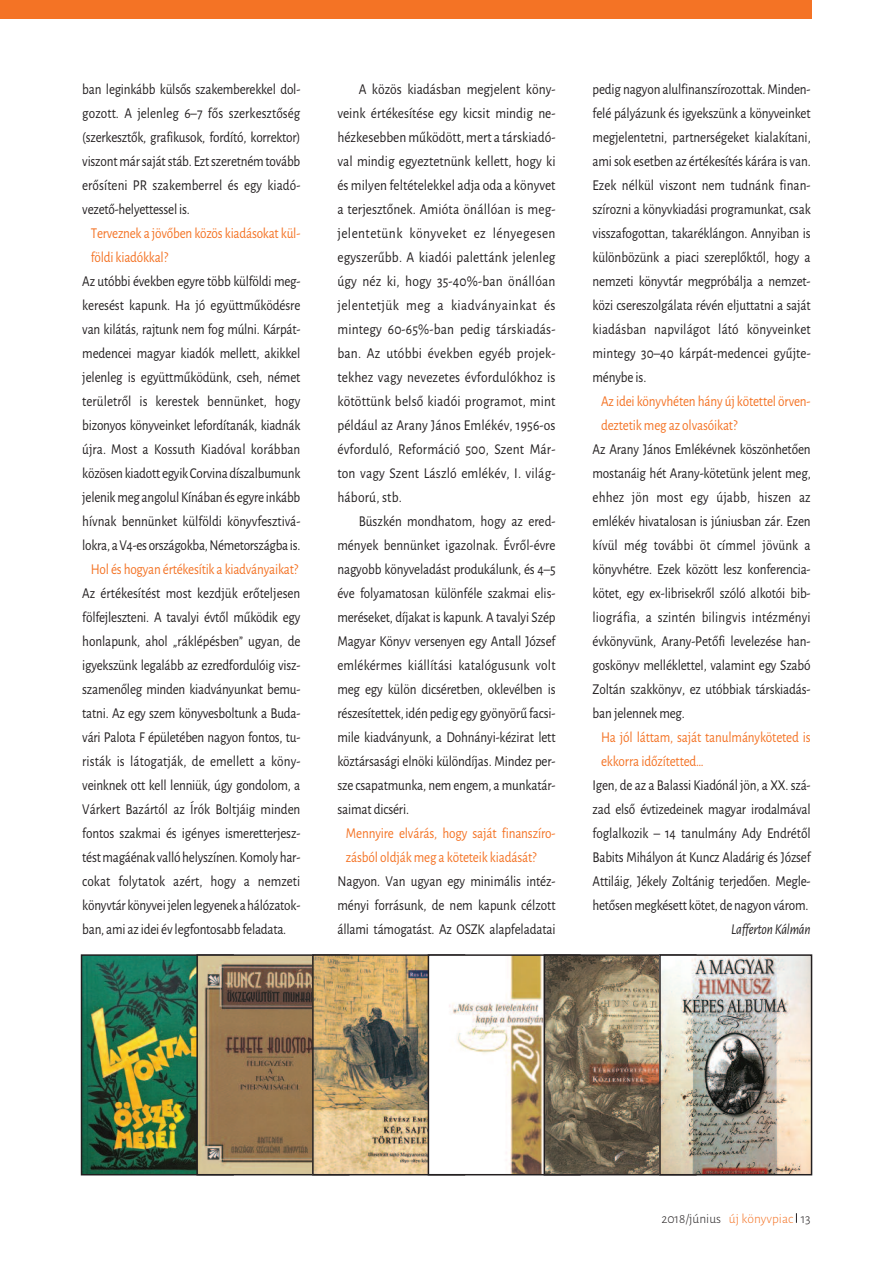
<style>
.page{position:relative;width:893px;height:1263px;background:#fff}
.page>*{position:absolute;margin:0;border:0;box-sizing:border-box;transform-origin:0 0}
.t1{font:15px/24px "Alegreya Sans";letter-spacing:-.01em;color:#231f20;text-align:justify;scale:.88 1}
.t2{font:15px/24px "Alegreya Sans";letter-spacing:-.01em;color:#231f20;text-align:justify;scale:.9 1}
.t3{font:15px/24px "Alegreya Sans";letter-spacing:-.01em;color:#f47325;scale:.88 1}
.t4{font:italic 15px "Alegreya Sans";letter-spacing:-.015em;color:#231f20;scale:.88 1}
.t5{font:300 13.5px "Alegreya Sans";color:#231f20}
.s1{color:#f47325}
</style>
<div class="page">
<div style="left:0;top:0;width:812px;height:19px;background:#f47325"></div>
<img style="left:84px;top:957px;width:112px;height:215px">
<div style="left:81px;top:954px;width:153px;height:221px;border:2px solid #231f20"></div>
<img style="left:199px;top:957px;width:113px;height:215px">
<div style="left:196px;top:954px;width:153px;height:221px;border:2px solid #231f20"></div>
<img style="left:315px;top:957px;width:113px;height:215px">
<div style="left:312px;top:954px;width:153px;height:221px;border:2px solid #231f20"></div>
<img style="left:449px;top:957px;width:95px;height:215px">
<div style="left:428px;top:954px;width:153px;height:221px;border:2px solid #231f20"></div>
<img style="left:547px;top:957px;width:112px;height:215px">
<div style="left:544px;top:954px;width:153px;height:221px;border:2px solid #231f20"></div>
<img style="left:662px;top:957px;width:147px;height:215px">
<div style="left:659px;top:954px;width:153px;height:221px;border:2px solid #231f20"></div>
<p class="t1" style="left:82px;top:77px;width:249px">ban leginkább külsős szakemberekkel dol&shy;gozott. A jelenleg 6–7 fős szerkesztőség (szerkesztők, grafikusok, fordító, korrektor) viszont már saját stáb. Ezt szeretném tovább erősíteni PR szakemberrel és egy kiadó&shy;vezető-helyettessel is.</p>
<p class="t3" style="left:91px;top:221px;width:240px">Terveznek a jövőben közös kiadásokat kül&shy;földi kiadókkal?</p>
<p class="t1" style="left:82px;top:269px;width:249px">Az utóbbi években egyre több külföldi meg&shy;keresést kapunk. Ha jó együttműködésre van kilátás, rajtunk nem fog múlni. Kárpát&shy;medencei magyar kiadók mellett, akikkel jelenleg is együttműködünk, cseh, német területről is kerestek bennünket, hogy bizonyos könyveinket lefordítanák, kiadnák újra. Most a Kossuth Kiadóval korábban közösenkiadott egyikCorvinadíszalbumunk jelenikmeg angolulKínában és egyre inkább hívnak bennünket külföldi könyvfesztivá&shy;lokra, aV4-es országokba,Németországba is.</p>
<p class="t3" style="left:91px;top:557px;width:237px">Hol és hogyan értékesítik a kiadványaikat?</p>
<p class="t1" style="left:82px;top:581px;width:249px">Az értékesítést most kezdjük erőteljesen fölfejleszteni. A tavalyi évtől működik egy honlapunk, ahol „ráklépésben” ugyan, de igyekszünk legalább az ezredfordulóig visz&shy;szamenőleg minden kiadványunkat bemu&shy;tatni. Az egy szem könyvesboltunk a Buda&shy;vári Palota F épületében nagyon fontos, tu&shy;risták is látogatják, de emellett a köny&shy;veinknek ott kell lenniük, úgy gondolom, a Várkert Bazártól az Írók Boltjáig minden fontos szakmai és igényes ismeretterjesz&shy;téstmagáénak vallóhelyszínen.Komolyhar&shy;cokat folytatok azért, hogy a nemzeti könyvtár könyveijelenlegyenek ahálózatok&shy;ban, ami az idei év legfontosabb feladata.</p>
<p class="t2" style="left:337px;top:77px;width:244px;text-indent:21px">A közös kiadásban megjelent köny&shy;veink értékesítése egy kicsit mindig ne&shy;hézkesebben működött, mert a társkiadó&shy;val mindig egyeztetnünk kellett, hogy ki és milyen feltételekkel adja oda a könyvet a terjesztőnek. Amióta önállóan is meg&shy;jelentetünk könyveket ez lényegesen egyszerűbb. A kiadói palettánk jelenleg úgy néz ki, hogy 35-40%-ban önállóan jelentetjük meg a kiadványainkat és mintegy 60-65%-ban pedig társkiadás&shy;ban. Az utóbbi években egyéb projek&shy;tekhez vagy nevezetes évfordulókhoz is kötöttünk belső kiadói programot, mint például az Arany János Emlékév, 1956-os évforduló, Reformáció 500, Szent Már&shy;ton vagy Szent László emlékév, I. világ&shy;háború, stb.</p>
<p class="t1" style="left:337px;top:509px;width:249px;text-indent:21px">Büszkén mondhatom, hogy az ered&shy;mények bennünket igazolnak. Évről-évre nagyobb könyveladást produkálunk, és 4–5 éve folyamatosan különféle szakmai elis&shy;meréseket, díjakat is kapunk. A tavalyi Szép Magyar Könyv versenyen egy Antall József emlékérmes kiállítási katalógusunk volt meg egy külön dicséretben, oklevélben is részesítettek, idén pedig egy gyönyörű facsi&shy;mile kiadványunk, a Dohnányi-kézirat lett köztársasági elnöki különdíjas. Mindez per&shy;sze csapatmunka, nem engem, a munkatár&shy;saimat dicséri.</p>
<p class="t3" style="left:346px;top:821px;width:240px">Mennyire elvárás, hogy saját finanszíro&shy;zásból oldják meg a köteteik kiadását?</p>
<p class="t1" style="left:337px;top:869px;width:249px">Nagyon. Van ugyan egy minimális intéz&shy;ményi forrásunk, de nem kapunk célzott állami támogatást. Az OSZK alapfeladatai</p>
<p class="t1" style="left:593px;top:77px;width:249px">pedig nagyon alulfinanszírozottak. Minden&shy;felé pályázunk és igyekszünk a könyveinket megjelentetni, partnerségeket kialakítani, ami sok esetben az értékesítés kárára is van.<br>Ezek nélkül viszont nem tudnánk finan&shy;szírozni a könyvkiadási programunkat, csak visszafogottan, takaréklángon. Annyiban is különbözünk a piaci szereplőktől, hogy a nemzeti könyvtár megpróbálja a nemzet&shy;közi csereszolgálata révén eljuttatni a saját kiadásban napvilágot látó könyveinket mintegy 30–40 kárpát-medencei gyűjte&shy;ménybe is.</p>
<p class="t3" style="left:601px;top:389px;width:240px">Az idei könyvhéten hány új kötettel örven&shy;deztetik meg az olvasóikat?</p>
<p class="t1" style="left:593px;top:437px;width:249px">Az Arany János Emlékévnek köszönhetően mostanáig hét Arany-kötetünk jelent meg, ehhez jön most egy újabb, hiszen az emlékév hivatalosan is júniusban zár. Ezen kívül még további öt címmel jövünk a könyvhétre. Ezek között lesz konferencia&shy;kötet, egy ex-librisekről szóló alkotói bib&shy;liográfia, a szintén bilingvis intézményi évkönyvünk, Arany-Petőfi levelezése han&shy;goskönyv melléklettel, valamint egy Szabó Zoltán szakkönyv, ez utóbbiak társkiadás&shy;ban jelennek meg.</p>
<p class="t3" style="left:601px;top:725px;width:240px">Ha jól láttam, saját tanulmányköteted is ekkorra időzítetted…</p>
<p class="t1" style="left:593px;top:773px;width:249px">Igen, de az a Balassi Kiadónál jön, a XX. szá&shy;zad első évtizedeinek magyar irodalmával foglalkozik – 14 tanulmány Ady Endrétől Babits Mihályon át Kuncz Aladárig és József Attiláig, Jékely Zoltánig terjedően. Megle&shy;hetősen megkésett kötet, de nagyon várom.</p>
<p class="t4" style="left:731px;top:919px;width:92px">LaffertonKálmán</p>
<p class="t5" style="left:661px;top:1209px;width:151px">2018/június <span class="s1">új könyvpiac</span> 13</p>
</div>
